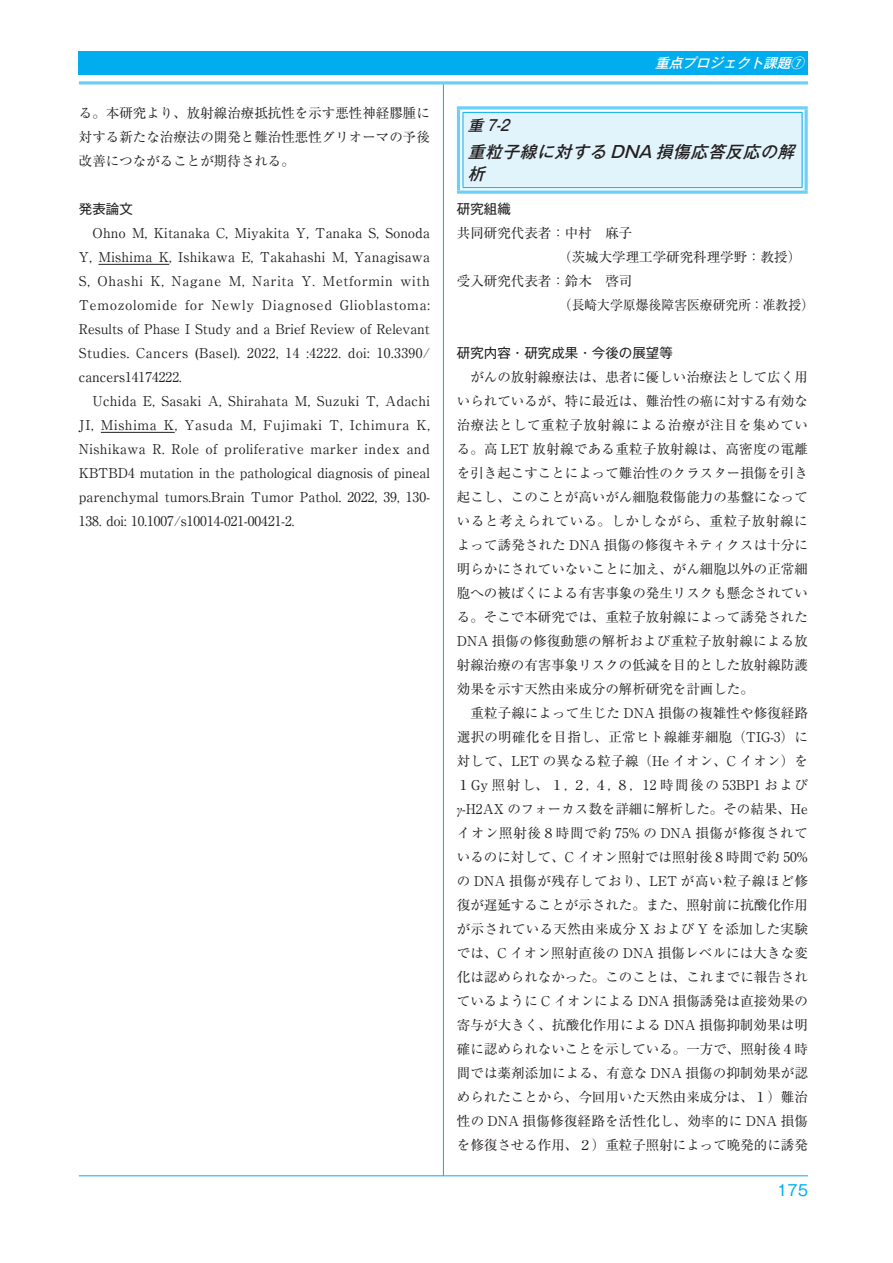
<style>
.page{position:relative;width:893px;height:1263px;background:#fff}
.page>*{position:absolute;margin:0;border:0;box-sizing:border-box;transform-origin:0 0}
.t1{font:italic 500 16.5px/22.5px "Gothic MB101 Pro";color:#231f20}
.t2{font:italic 500 15px "Gothic MB101 Pro";color:#231f20}
.t3{font:15px "Gothic MB101 Pro";color:#00aeef}
.t4{font:13.5px/24px "Ryumin Pro";color:#231f20}
.t5{font:13.5px/24px "Ryumin Pro";letter-spacing:.02em;color:#231f20}
.t6{font:13.5px "Gothic MB101 Pro";color:#231f20}
.t7{font:italic 500 13.5px "Gothic MB101 Pro";color:#fff}
.s1{font-family:"Times New Roman";font-style:italic}
</style>
<div class="page">
<hr style="left:79px;top:1175px;width:729px;height:1px;background:#00aeef">
<hr style="left:443px;top:83px;width:1px;height:1093px;background:#00aeef">
<svg style="left:79px;top:81px;width:729px;height:4px;fill:#71d1f6"></svg>
<div style="left:79px;top:51px;width:729px;height:23px;background:#00aeef"></div>
<hr style="left:457px;top:106px;width:351px;height:3px;background:#6bcff6">
<hr style="left:457px;top:109px;width:3px;height:81px;background:#6bcff6">
<svg style="left:804px;top:109px;width:4px;height:81px"></svg>
<svg style="left:457px;top:190px;width:351px;height:4px"></svg>
<div style="left:463px;top:112px;width:339px;height:76px;background:#e1f4fc"></div>
<hr style="left:463px;top:112px;width:339px;height:1px;background:#00aeef">
<hr style="left:463px;top:113px;width:1px;height:74px;background:#00aeef">
<hr style="left:802px;top:113px;width:1px;height:74px;background:#00aeef">
<hr style="left:463px;top:187px;width:339px;height:1px;background:#00aeef">
<hr style="left:98px;top:264px;width:71px;height:1px;background:#231f20">
<hr style="left:101px;top:432px;width:74px;height:1px;background:#231f20">
<p class="t4" style="left:79px;top:100px;width:353px;text-align:justify">る。本研究より、放射線治療抵抗性を示す悪性神経膠腫に対する新たな治療法の開発と難治性悪性グリオーマの予後改善につながることが期待される。</p>
<p class="t6" style="left:79px;top:198px;width:56px">発表論文</p>
<p class="t5" style="left:79px;top:220px;width:353px">　Ohno M, Kitanaka C, Miyakita Y, Tanaka S, Sonoda Y, Mishima K, Ishikawa E, Takahashi M, Yanagisawa S, Ohashi K, Nagane M, Narita Y. Metformin with Temozolomide for Newly Diagnosed Glioblastoma:<br>Results of Phase I Study and a Brief Review of Relevant Studies. Cancers (Basel). 2022, 14 :4222. doi: 10.3390/ cancers14174222.<br>　Uchida E, Sasaki A, Shirahata M, Suzuki T, Adachi JI, Mishima K, Yasuda M, Fujimaki T, Ichimura K, Nishikawa R. Role of proliferative marker index and KBTBD4 mutation in the pathological diagnosis of pineal parenchymal tumors.Brain Tumor Pathol. 2022, 39, 130- 138. doi: 10.1007/s10014-021-00421-2.</p>
<p class="t7" style="left:655px;top:51px;width:155px">重点プロジェクト課題⑦</p>
<p class="t2" style="left:468px;top:113px;width:48px">重 7-2</p>
<p class="t1" style="left:468px;top:138px;width:334px">重粒子線に対する DNA 損傷応答反応の解析</p>
<p class="t6" style="left:457px;top:198px;width:55px">研究組織</p>
<p class="t4" style="left:457px;top:220px;width:177px">共同研究代表者：中村　麻子</p>
<p class="t4" style="left:558px;top:244px;width:244px">（茨城大学理工学研究科理学野：教授）</p>
<p class="t4" style="left:457px;top:268px;width:177px">受入研究代表者：鈴木　啓司</p>
<p class="t4" style="left:558px;top:292px;width:258px">（長崎大学原爆後障害医療研究所：准教授）</p>
<p class="t6" style="left:457px;top:342px;width:217px">研究内容・研究成果・今後の展望等</p>
<p class="t4" style="left:457px;top:364px;width:353px">　がんの放射線療法は、患者に優しい治療法として広く用いられているが、特に最近は、難治性の癌に対する有効な治療法として重粒子放射線による治療が注目を集めている。高 LET 放射線である重粒子放射線は、高密度の電離を引き起こすことによって難治性のクラスター損傷を引き起こし、このことが高いがん細胞殺傷能力の基盤になっていると考えられている。しかしながら、重粒子放射線によって誘発された DNA 損傷の修復キネティクスは十分に明らかにされていないことに加え、がん細胞以外の正常細胞への被ばくによる有害事象の発生リスクも懸念されている。そこで本研究では、重粒子放射線によって誘発された<br>DNA 損傷の修復動態の解析および重粒子放射線による放射線治療の有害事象リスクの低減を目的とした放射線防護効果を示す天然由来成分の解析研究を計画した。<br>　重粒子線によって生じた DNA 損傷の複雑性や修復経路選択の明確化を目指し、正常ヒト線維芽細胞（TIG-3）に対して、LET の異なる粒子線（He イオン、C イオン）を<br>１Gy 照射し、１，２，４，８，12 時間後の 53BP1 および<span class="s1">γ</span>-H2AX のフォーカス数を詳細に解析した。その結果、Heイオン照射後８時間で約 75% の DNA 損傷が修復されているのに対して、C イオン照射では照射後８時間で約 50%の DNA 損傷が残存しており、LET が高い粒子線ほど修復が遅延することが示された。また、照射前に抗酸化作用が示されている天然由来成分 X および Y を添加した実験では、C イオン照射直後の DNA 損傷レベルには大きな変化は認められなかった。このことは、これまでに報告されているように C イオンによる DNA 損傷誘発は直接効果の寄与が大きく、抗酸化作用による DNA 損傷抑制効果は明確に認められないことを示している。一方で、照射後４時間では薬剤添加による、有意な DNA 損傷の抑制効果が認められたことから、今回用いた天然由来成分は、１）難治性の DNA 損傷修復経路を活性化し、効率的に DNA 損傷を修復させる作用、２）重粒子照射によって晩発的に誘発</p>
<p class="t3" style="left:777px;top:1178px;width:32px">175</p>
</div>
